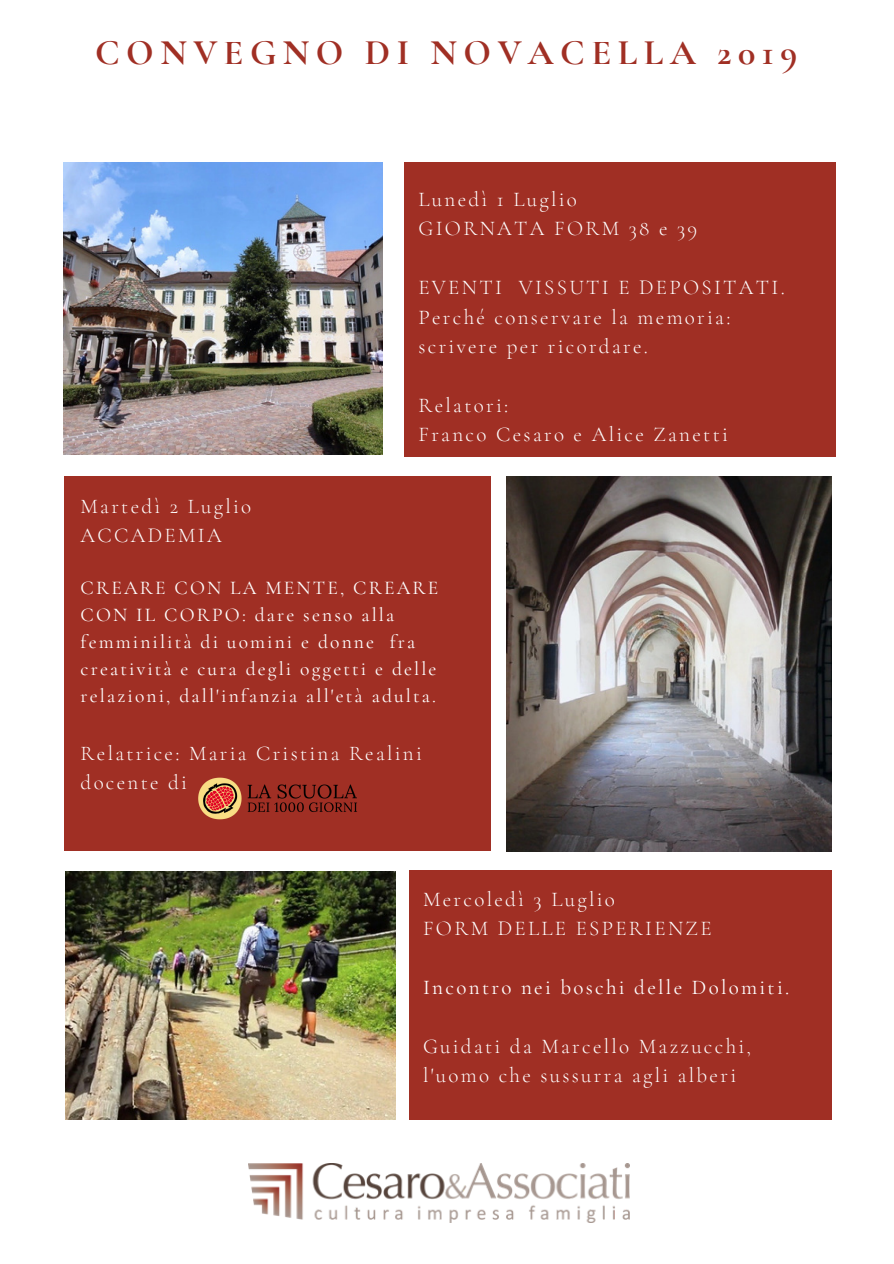
<style>
.page{position:relative;width:894px;height:1264px;background:#fff}
.page>*{position:absolute;margin:0;border:0;box-sizing:border-box;transform-origin:0 0}
.t1{font:700 36px "Cormorant Garamond";letter-spacing:.18em;color:#a02f24}
.t2{font:300 21px/29.4px "Cormorant Garamond";letter-spacing:.11em;color:#fff}
.t3{font:21px "Cormorant Garamond";letter-spacing:.11em;color:#fff}
.t4{font:19.5px/27px "Cormorant Garamond";letter-spacing:.11em;color:#fff}
</style>
<div class="page">
<img style="left:63px;top:163px;width:319px;height:291px">
<img style="left:506px;top:476px;width:325px;height:375px">
<img style="left:65px;top:871px;width:330px;height:248px">
<div style="left:403px;top:163px;width:432px;height:294px;background:#a02f24"></div>
<div style="left:64px;top:476px;width:426px;height:374px;background:#a02f24"></div>
<div style="left:409px;top:870px;width:422px;height:249px;background:#a02f24"></div>
<img style="left:249px;top:1163px;width:380px;height:59px">
<img style="left:198px;top:777px;width:159px;height:43px">
<h1 class="t1" style="left:95px;top:31px;width:703px">CONVEGNO DI NOVACELLA 2019</h1>
<p class="t2" style="left:418px;top:185px;width:280px">Lunedì 1 Luglio<br>GIORNATA FORM 38 e 39</p>
<p class="t2" style="left:418px;top:273px;width:368px">EVENTI VISSUTI E DEPOSITATI.<br>Perché conservare la memoria: scrivere per ricordare.</p>
<p class="t2" style="left:418px;top:390px;width:311px">Relatori:<br>Franco Cesaro e Alice Zanetti</p>
<p class="t2" style="left:81px;top:491px;width:172px">Martedì 2 Luglio<br>ACCADEMIA</p>
<p class="t4" style="left:81px;top:574px;width:359px">CREARE CON LA MENTE, CREARE CON IL CORPO: dare senso alla femminilità di uomini e donne fra creatività e cura degli oggetti e delle relazioni, dall'infanzia all'età adulta.</p>
<p class="t2" style="left:81px;top:738px;width:342px">Relatrice: Maria Cristina Realini docente di</p>
<p class="t2" style="left:423px;top:884px;width:290px">Mercoledì 3 Luglio<br>FORM DELLE ESPERIENZE</p>
<p class="t3" style="left:423px;top:974px;width:367px">Incontro nei boschi delle Dolomiti.</p>
<p class="t2" style="left:423px;top:1031px;width:329px">Guidati da Marcello Mazzucchi, l'uomo che sussurra agli alberi</p>
</div>
